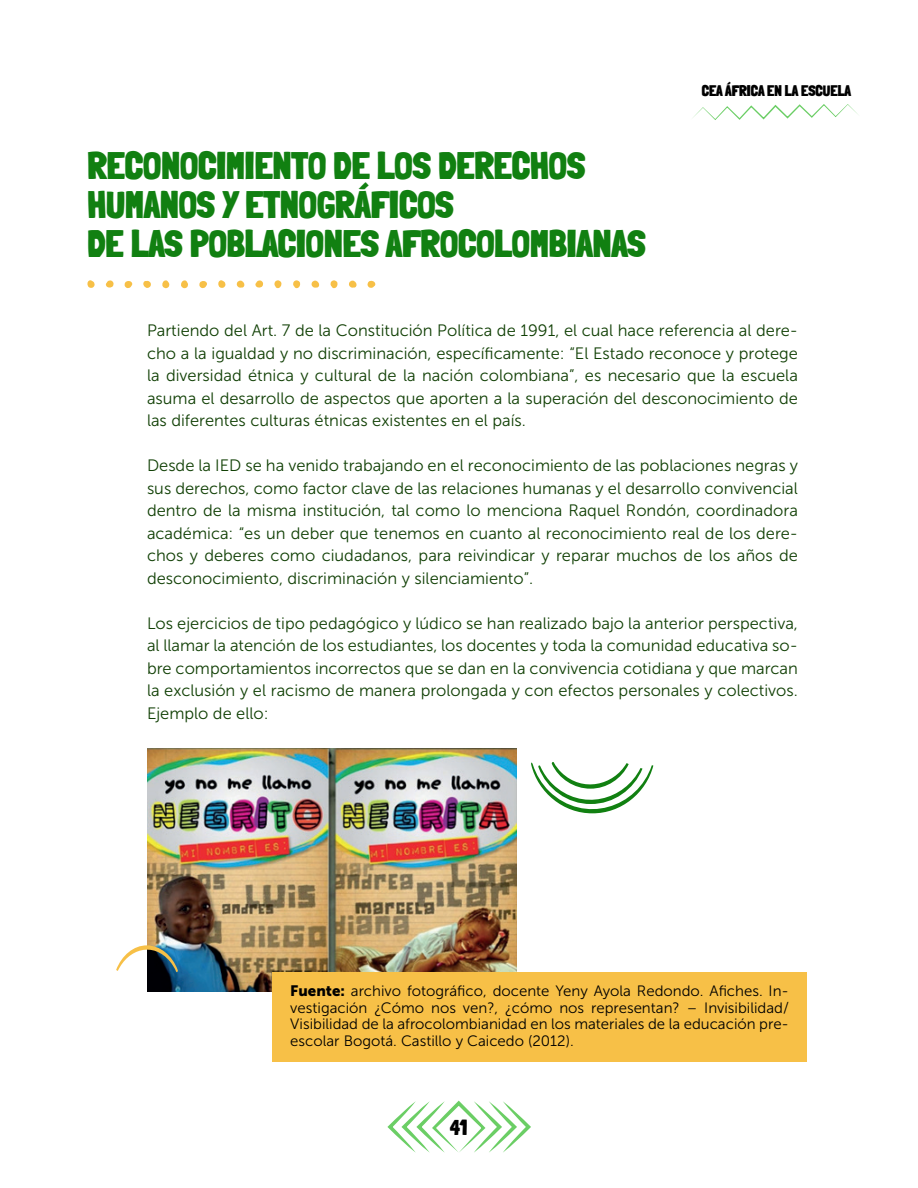
<style>
.page{position:relative;width:918px;height:1188px;background:#fff}
.page>*{position:absolute;margin:0;border:0;box-sizing:border-box;transform-origin:0 0}
.t1{font:900 37.5px "Londrina Solid";color:#118011}
.t2{font:900 21px "Londrina Solid";color:#000}
.t3{font:16.5px/22.5px "Museo Sans 300";color:#114005;text-align:justify}
.t4{font:15px/16.5px "Museo Sans 300";color:#000;text-align:justify}
.t5{font:900 15px "Londrina Solid";color:#000}
.s1{font-family:"Museo Sans 900"}
</style>
<div class="page">
<svg style="left:387px;top:1101px;width:144px;height:52px"></svg>
<svg style="left:693px;top:104px;width:165px;height:16px"></svg>
<svg style="left:367px;top:281px;width:9px;height:7px"></svg>
<svg style="left:274px;top:280px;width:8px;height:8px"></svg>
<svg style="left:255px;top:280px;width:8px;height:8px"></svg>
<svg style="left:106px;top:280px;width:8px;height:8px"></svg>
<svg style="left:311px;top:280px;width:8px;height:8px"></svg>
<svg style="left:237px;top:280px;width:7px;height:8px"></svg>
<svg style="left:349px;top:280px;width:8px;height:8px"></svg>
<svg style="left:293px;top:280px;width:7px;height:8px"></svg>
<svg style="left:330px;top:280px;width:8px;height:8px"></svg>
<svg style="left:181px;top:280px;width:7px;height:8px"></svg>
<svg style="left:199px;top:281px;width:8px;height:7px"></svg>
<svg style="left:124px;top:281px;width:8px;height:7px"></svg>
<svg style="left:143px;top:281px;width:8px;height:7px"></svg>
<svg style="left:162px;top:280px;width:8px;height:8px"></svg>
<svg style="left:87px;top:280px;width:8px;height:8px"></svg>
<svg style="left:218px;top:280px;width:8px;height:8px"></svg>
<img style="left:147px;top:749px;width:370px;height:243px">
<div style="left:273px;top:972px;width:534px;height:90px;background:#f7c047"></div>
<svg style="left:531px;top:762px;width:122px;height:52px"></svg>
<svg style="left:116px;top:941px;width:62px;height:32px"></svg>
<p class="t1" style="left:87px;top:144px;width:499px">RECONOCIMIENTO DE LOS DERECHOS</p>
<p class="t1" style="left:87px;top:183px;width:368px">HUMANOS Y ETNOGRÁFICOS</p>
<p class="t1" style="left:87px;top:222px;width:560px">DE LAS POBLACIONES AFROCOLOMBIANAS</p>
<p class="t5" style="left:702px;top:82px;width:151px">CEA ÁFRICA EN LA ESCUELA</p>
<p class="t3" style="left:147px;top:319px;width:653px">Partiendo del Art. 7 de la Constitución Política de 1991, el cual hace referencia al dere&shy;cho a la igualdad y no discriminación, específicamente: “El Estado reconoce y protege la diversidad étnica y cultural de la nación colombiana”, es necesario que la escuela asuma el desarrollo de aspectos que aporten a la superación del desconocimiento de las diferentes culturas étnicas existentes en el país.</p>
<p class="t3" style="left:147px;top:454px;width:653px">Desde la IED se ha venido trabajando en el reconocimiento de las poblaciones negras y sus derechos, como factor clave de las relaciones humanas y el desarrollo convivencial dentro de la misma institución, tal como lo menciona Raquel Rondón, coordinadora académica: “es un deber que tenemos en cuanto al reconocimiento real de los dere&shy;chos y deberes como ciudadanos, para reivindicar y reparar muchos de los años de desconocimiento, discriminación y silenciamiento”.</p>
<p class="t3" style="left:147px;top:612px;width:653px">Los ejercicios de tipo pedagógico y lúdico se han realizado bajo la anterior perspectiva, al llamar la atención de los estudiantes, los docentes y toda la comunidad educativa so&shy;bre comportamientos incorrectos que se dan en la convivencia cotidiana y que marcan la exclusión y el racismo de manera prolongada y con efectos personales y colectivos.<br>Ejemplo de ello:</p>
<p class="t4" style="left:290px;top:983px;width:500px"><span class="s1">Fuente:</span> archivo fotográfico, docente Yeny Ayola Redondo. Afiches. In&shy;vestigación ¿Cómo nos ven?, ¿cómo nos representan? – Invisibilidad/ Visibilidad de la afrocolombianidad en los materiales de la educación pre&shy;escolar Bogotá. Castillo y Caicedo (2012).</p>
<p class="t2" style="left:450px;top:1116px;width:19px">41</p>
</div>
